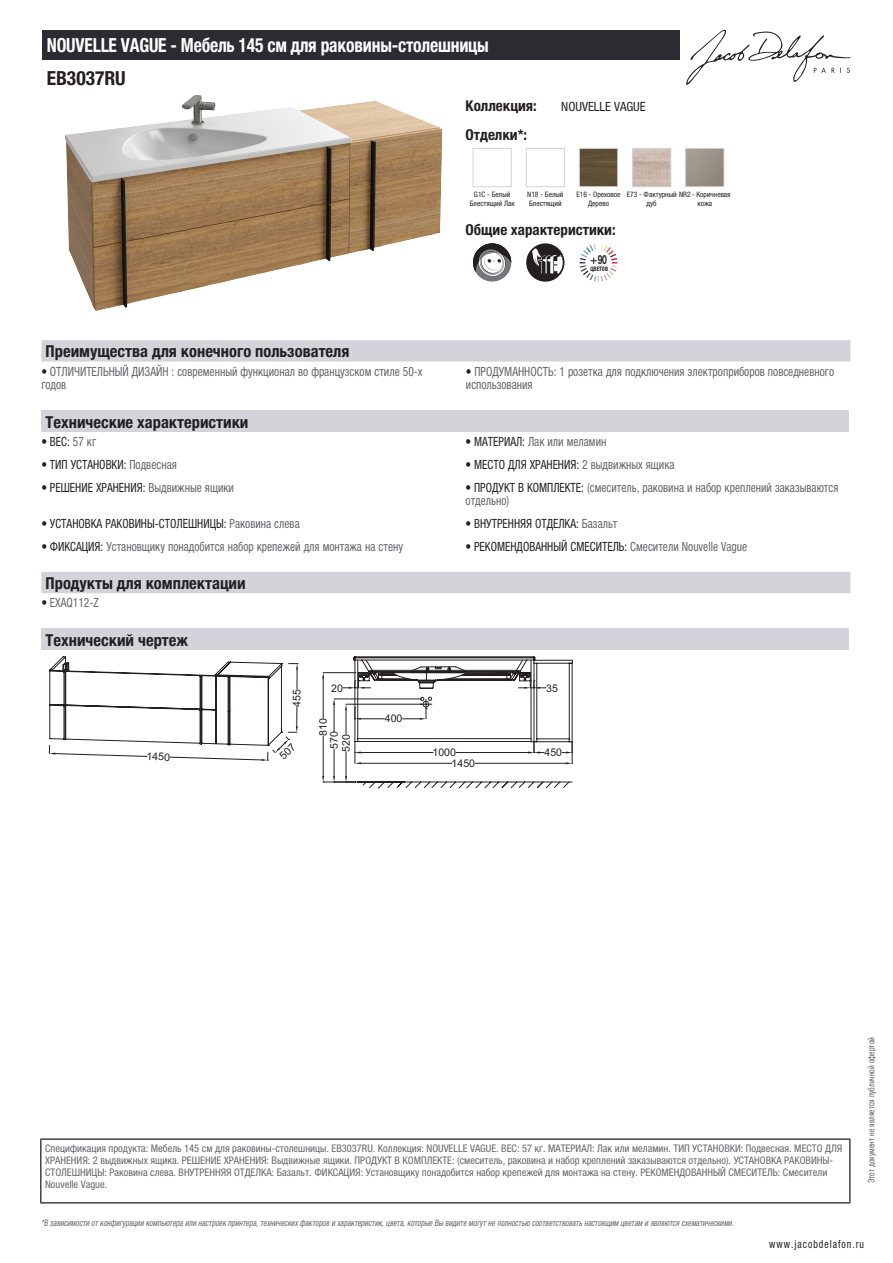
<style>
.page{position:relative;width:893px;height:1263px;background:#fff}
.page>*{position:absolute;margin:0;border:0;box-sizing:border-box;transform-origin:0 0}
.t1{font:700 condensed 19.5px "Helvetica Neue LTCYR";letter-spacing:-.01em;color:#fff;scale:.9 1}
.t2{font:700 condensed 19.5px "Helvetica Neue LTCYR";color:#231f20}
.t3{font:700 condensed 16.5px "Helvetica Neue LTCYR";color:#231f20}
.t4{font:700 condensed 15px "Helvetica Neue LTCYR";color:#231f20}
.t5{font:condensed 12.75px/13.5px "Helvetica Neue LTCYR";color:#626568;scale:.9 1}
.t6{font:condensed 12.75px "Helvetica Neue LTCYR";color:#231f20;scale:.9 1}
.t7{font:condensed 12.75px "Helvetica Neue LTCYR";color:#231f20}
.t8{font:700 12.6px "Helvetica Neue LT Std";color:#231f20;scale:.68 1}
.t9{font:condensed 11.25px "Helvetica Neue LTCYR";letter-spacing:.1em;color:#231f20;scale:.87 1}
.t10{font:10.65px/10.8px "Arial";color:#231f20}
.t11{font:condensed 10.5px/12px "Helvetica Neue LTCYR";color:#626568}
.t12{font:italic condensed 9px "Helvetica Neue LTCYR";color:#626568;scale:.87 1}
.t13{font:condensed 9px "Helvetica Neue LTCYR";color:#626568;scale:.87 1}
.t14{font:condensed 7.5px/9px "Helvetica Neue LTCYR";color:#231f20;text-align:center}
.t15{font:700 condensed 6.15px "Helvetica Neue LTCYR";color:#231f20;scale:.89 1}
.s1{color:#231f20}
.s2{color:#626568}
</style>
<div class="page">
<svg style="left:686px;top:30px;width:164px;height:55px"></svg>
<img style="left:65px;top:95px;width:377px;height:216px">
<div style="left:473px;top:148px;width:39px;height:39px;border:1px solid #d3d4da"></div>
<div style="left:526px;top:148px;width:39px;height:39px;border:1px solid #d3d4da"></div>
<img style="left:581px;top:150px;width:35px;height:35px">
<div style="left:579px;top:148px;width:39px;height:39px;border:1px solid #d3d4da"></div>
<img style="left:634px;top:150px;width:35px;height:35px">
<div style="left:632px;top:148px;width:39px;height:39px;border:1px solid #d3d4da"></div>
<div style="left:685px;top:148px;width:39px;height:39px;border:1px solid #d3d4da"></div>
<div style="left:473px;top:243px;width:38px;height:39px;background:#757679;border-radius:50%"></div>
<svg style="left:473px;top:243px;width:38px;height:33px"></svg>
<svg style="left:526px;top:243px;width:38px;height:39px"></svg>
<svg style="left:580px;top:244px;width:37px;height:38px"></svg>
<div style="left:41px;top:340px;width:809px;height:22px;background:#d3d4da"></div>
<div style="left:41px;top:411px;width:808px;height:21px;background:#d3d4da"></div>
<div style="left:41px;top:572px;width:809px;height:21px;background:#d3d4da"></div>
<div style="left:41px;top:629px;width:808px;height:21px;background:#d3d4da"></div>
<svg style="left:322px;top:656px;width:251px;height:132px"></svg>
<div style="left:43px;top:30px;width:637px;height:30px;background:#2a2c32"></div>
<hr style="left:40px;top:1138px;width:810px;height:2px;background:#040503">
<hr style="left:40px;top:1140px;width:1px;height:62px;background:#040503">
<hr style="left:849px;top:1140px;width:1px;height:62px;background:#040503">
<hr style="left:40px;top:1202px;width:810px;height:1px;background:#040503">
<svg style="left:49px;top:656px;width:249px;height:105px"></svg>
<h1 class="t1" style="left:47px;top:34px;width:493px">NOUVELLE VAGUE - Мебель 145 см для раковины-столешницы</h1>
<h1 class="t2" style="left:47px;top:67px;width:80px">EB3037RU</h1>
<h3 class="t4" style="left:466px;top:97px;width:73px">Коллекция:</h3>
<p class="t7" style="left:561px;top:99px;width:86px">NOUVELLE VAGUE</p>
<h3 class="t4" style="left:466px;top:126px;width:63px">Отделки*:</h3>
<p class="t14" style="left:470px;top:190px;width:47px">G1C - Белый<br>Блестящий Лак</p>
<p class="t14" style="left:527px;top:190px;width:38px;text-align:left">N18 - Белый<br>Блестящий</p>
<p class="t14" style="left:576px;top:190px;width:46px">E16 - Ореховое<br>Дерево</p>
<p class="t14" style="left:647px;top:190px;width:86px;text-align:left;text-indent:-20px">E73 - Фактурный NR2 - Коричневая дуб</p>
<p class="t14" style="left:697px;top:199px;width:16px">кожа</p>
<h3 class="t4" style="left:466px;top:221px;width:152px">Общие характеристики:</h3>
<p class="t15" style="left:590px;top:265px;width:21px">ЦВЕТОВ</p>
<p class="t8" style="left:598px;top:252px;width:15px">90</p>
<h2 class="t3" style="left:46px;top:342px;width:305px">Преимущества для конечного пользователя</h2>
<p class="t5" style="left:41px;top:365px;width:425px"><span class="s1">•</span> ОТЛИЧИТЕЛЬНЫЙ ДИЗАЙН : современный функционал во французском стиле 50-х годов</p>
<p class="t5" style="left:466px;top:365px;width:411px"><span class="s1">•</span> ПРОДУМАННОСТЬ: 1 розетка для подключения электроприборов повседневного использования</p>
<h2 class="t3" style="left:46px;top:413px;width:204px">Технические характеристики</h2>
<p class="t6" style="left:41px;top:434px;width:62px">• ВЕС: <span class="s2">57 кг</span></p>
<p class="t5" style="left:466px;top:435px;width:158px"><span class="s1">• МАТЕРИАЛ:</span> Лак или меламин</p>
<p class="t6" style="left:41px;top:457px;width:152px">• ТИП УСТАНОВКИ: <span class="s2">Подвесная</span></p>
<p class="t6" style="left:466px;top:457px;width:234px">• МЕСТО ДЛЯ ХРАНЕНИЯ: <span class="s2">2 выдвижных ящика</span></p>
<p class="t6" style="left:41px;top:480px;width:215px">• РЕШЕНИЕ ХРАНЕНИЯ: <span class="s2">Выдвижные ящики</span></p>
<p class="t5" style="left:466px;top:480px;width:416px"><span class="s1">• ПРОДУКТ В КОМПЛЕКТЕ:</span> (смеситель, раковина и набор креплений заказываются отдельно)</p>
<p class="t6" style="left:41px;top:516px;width:289px">• УСТАНОВКА РАКОВИНЫ-СТОЛЕШНИЦЫ: <span class="s2">Раковина слева</span></p>
<p class="t6" style="left:466px;top:516px;width:170px">• ВНУТРЕННЯЯ ОТДЕЛКА: <span class="s2">Базальт</span></p>
<p class="t5" style="left:41px;top:539px;width:403px"><span class="s1">• ФИКСАЦИЯ:</span> Установщику понадобится набор крепежей для монтажа на стену</p>
<p class="t6" style="left:466px;top:539px;width:314px">• РЕКОМЕНДОВАННЫЙ СМЕСИТЕЛЬ: <span class="s2">Смесители Nouvelle Vague</span></p>
<h2 class="t3" style="left:46px;top:574px;width:202px">Продукты для комплектации</h2>
<p class="t5" style="left:41px;top:596px;width:65px"><span class="s1">•</span> EXAQ112-Z</p>
<h2 class="t3" style="left:46px;top:631px;width:144px">Технический чертеж</h2>
<p class="t10" style="left:147px;top:751px;width:25px;rotate:2deg">1450</p>
<p class="t10" style="left:292px;top:707px;width:19px;rotate:-90deg">455</p>
<p class="t10" style="left:331px;top:682px;width:13px">20</p>
<p class="t10" style="left:318px;top:749px;width:32px;text-indent:13px;rotate:-90deg">810<br>570</p>
<p class="t10" style="left:341px;top:752px;width:19px;rotate:-90deg">520</p>
<p class="t10" style="left:385px;top:713px;width:19px">400</p>
<p class="t10" style="left:432px;top:747px;width:25px">1000</p>
<p class="t10" style="left:452px;top:758px;width:25px">1450</p>
<p class="t10" style="left:546px;top:682px;width:13px">35</p>
<p class="t10" style="left:544px;top:747px;width:19px">450</p>
<p class="t11" style="left:45px;top:1142px;width:798px">Спецификация продукта: Мебель 145 см для раковины-столешницы. EB3037RU. Коллекция: NOUVELLE VAGUE. ВЕС: 57 кг. МАТЕРИАЛ: Лак или меламин. ТИП УСТАНОВКИ: Подвесная. МЕСТО ДЛЯ ХРАНЕНИЯ: 2 выдвижных ящика. РЕШЕНИЕ ХРАНЕНИЯ: Выдвижные ящики. ПРОДУКТ В КОМПЛЕКТЕ: (смеситель, раковина и набор креплений заказываются отдельно). УСТАНОВКА РАКОВИНЫ-СТОЛЕШНИЦЫ: Раковина слева. ВНУТРЕННЯЯ ОТДЕЛКА: Базальт. ФИКСАЦИЯ: Установщику понадобится набор крепежей для монтажа на стену. РЕКОМЕНДОВАННЫЙ СМЕСИТЕЛЬ: Смесители Nouvelle Vague.</p>
<p class="t12" style="left:41px;top:1218px;width:800px">*В зависимости отконфигурации компьютера или настроек принтера,техническихфакторов и характеристик,цвета,которые Вы видите могутне полностью соответствоватьнастоящим цветам и являются схематическими.</p>
<p class="t13" style="left:866px;top:1183px;width:169px;rotate:-90deg">Этот документ не является публичной офертой</p>
<p class="t9" style="left:769px;top:1237px;width:110px">www.jacobdelafon.ru</p>
</div>
